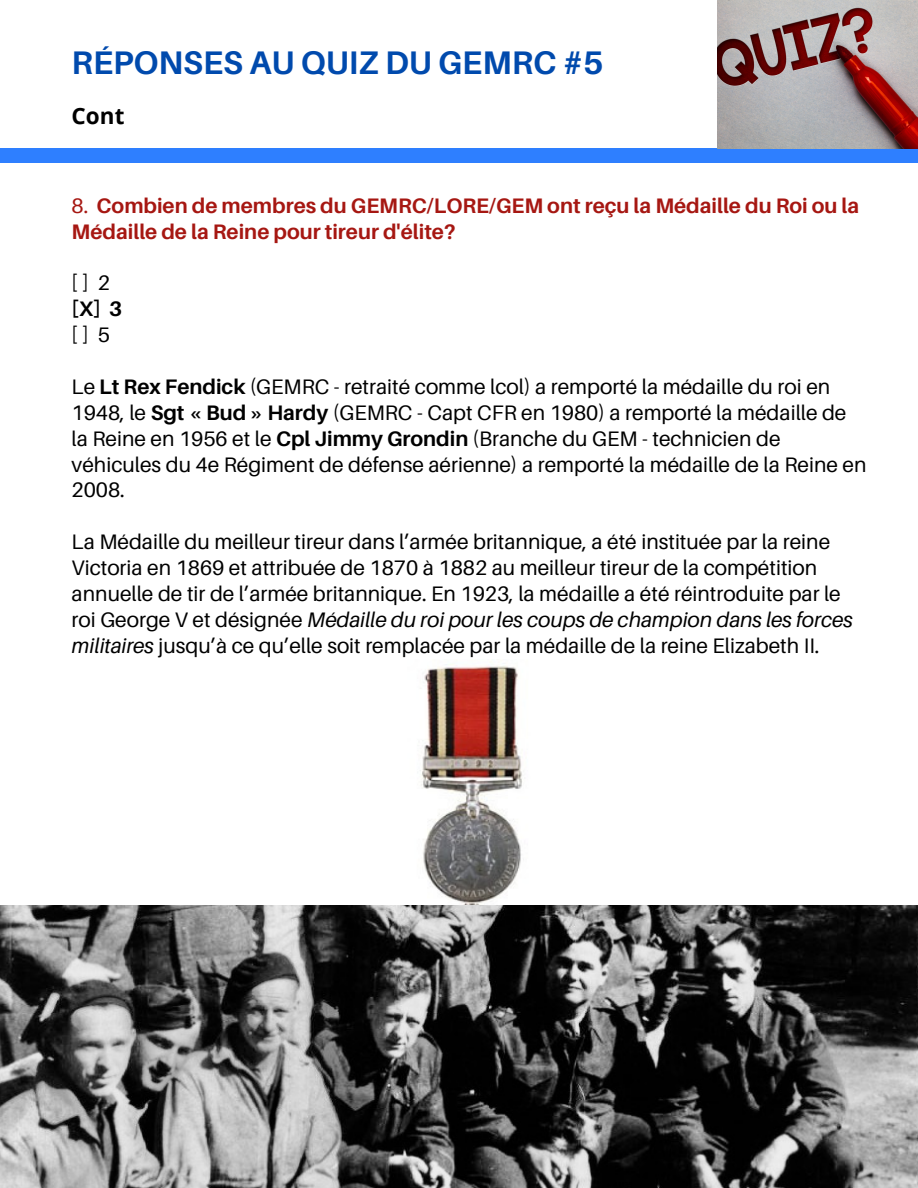
<style>
.page{position:relative;width:918px;height:1188px;background:#fff}
.page>*{position:absolute;margin:0;border:0;box-sizing:border-box;transform-origin:0 0}
.t1{font:700 32.7px "Aileron";color:#004aad}
.t2{font:700 22.5px "Open Sans";color:#000}
.t3{font:21px/25.8px "Aileron";color:#000}
.t4{font:700 21px/25.8px "Aileron";color:#a61712}
.t5{font:700 21px "Aileron";color:#000}
.s1{font-weight:400}
.s2{font-weight:700}
.s3{font-style:italic}
</style>
<div class="page">
<div style="left:0;top:149px;width:918px;height:13px;background:#2e7fff"></div>
<img style="left:420px;top:664px;width:102px;height:241px">
<img style="left:718px;top:0;width:200px;height:148px">
<img style="left:0;top:905px;width:918px;height:283px">
<h1 class="t1" style="left:72px;top:42px;width:534px">RÉPONSES AU QUIZ DU GEMRC #5</h1>
<p class="t2" style="left:72px;top:100px;width:54px">Cont</p>
<p class="t4" style="left:72px;top:192px;width:789px"><span class="s1">8.</span> Combien de membres du GEMRC/LORE/GEM ont reçu la Médaille du Roi ou la<br>Médaille de la Reine pour tireur d'élite?</p>
<p class="t3" style="left:72px;top:270px;width:40px">[]2</p>
<p class="t5" style="left:72px;top:296px;width:52px">[X] 3</p>
<p class="t3" style="left:72px;top:322px;width:40px">[]5</p>
<p class="t3" style="left:72px;top:373px;width:796px">Le <span class="s2">Lt Rex Fendick</span> (GEMRC - retraité comme lcol) a remporté la médaille du roi en 1948, le <span class="s2">Sgt « Bud » Hardy</span> (GEMRC - Capt CFR en 1980) a remporté la médaille de la Reine en 1956 et le <span class="s2">Cpl Jimmy Grondin</span> (Branche du GEM - technicien de véhicules du 4e Régiment de défense aérienne) a remporté la médaille de la Reine en 2008.</p>
<p class="t3" style="left:72px;top:529px;width:783px">La Médaille du meilleur tireur dans l’armée britannique, a été instituée par la reine Victoria en 1869 et attribuée de 1870 à 1882 au meilleur tireur de la compétition annuelle de tir de l’armée britannique. En 1923, la médaille a été réintroduite par le roi George V et désignée <span class="s3">Médaille du roi pour les coups de champion dans les forces militaires</span> jusqu’à ce qu’elle soit remplacée par la médaille de la reine Elizabeth II.</p>
</div>
